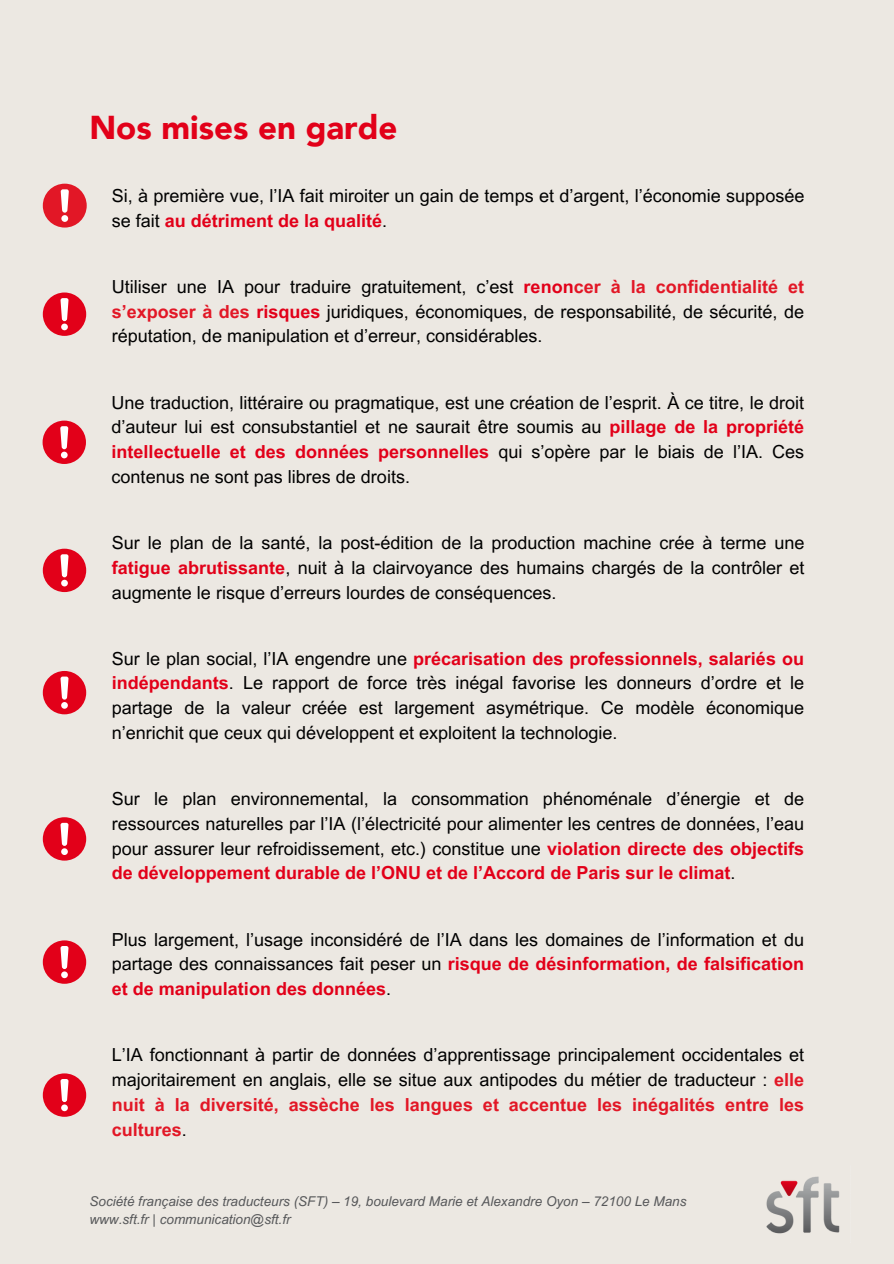
<style>
.page{position:relative;width:894px;height:1264px;background:#fff}
.page>*{position:absolute;margin:0;border:0;box-sizing:border-box;transform-origin:0 0}
.t1{font:900 33px "Avenir";color:#e20019}
.t2{font:18px/24.8px "Arial MT Pro";color:#000;text-align:justify}
.t3{font:italic 13.5px "Arial MT Pro";color:#57585a}
.s1{font-weight:700;color:#e20019}
.s2{font-weight:700;color:#e21726}
</style>
<div class="page">
<div style="left:0;top:0;width:893px;height:1263px;background:#ece8e2"></div>
<img style="left:766px;top:1176px;width:74px;height:58px">
<div style="left:43px;top:184px;width:44px;height:43px;background:#e21726;border-radius:50%"></div>
<svg style="left:61px;top:189px;width:8px;height:24px"></svg>
<div style="left:61px;top:215px;width:7px;height:7px;background:#fff;border-radius:50%"></div>
<div style="left:43px;top:292px;width:43px;height:44px;background:#e20019;border-radius:50%"></div>
<svg style="left:60px;top:298px;width:9px;height:23px"></svg>
<div style="left:61px;top:323px;width:7px;height:7px;background:#fff;border-radius:50%"></div>
<div style="left:43px;top:420px;width:43px;height:44px;background:#e20019;border-radius:50%"></div>
<svg style="left:60px;top:426px;width:8px;height:23px"></svg>
<div style="left:61px;top:451px;width:7px;height:7px;background:#fff;border-radius:50%"></div>
<div style="left:43px;top:548px;width:43px;height:44px;background:#e20019;border-radius:50%"></div>
<svg style="left:60px;top:554px;width:9px;height:23px"></svg>
<div style="left:61px;top:579px;width:7px;height:7px;background:#fff;border-radius:50%"></div>
<div style="left:43px;top:671px;width:43px;height:43px;background:#e20019;border-radius:50%"></div>
<svg style="left:60px;top:676px;width:9px;height:23px"></svg>
<div style="left:61px;top:702px;width:7px;height:6px;background:#fff;border-radius:50%"></div>
<div style="left:43px;top:817px;width:43px;height:43px;background:#e20019;border-radius:50%"></div>
<svg style="left:60px;top:822px;width:9px;height:23px"></svg>
<div style="left:61px;top:848px;width:7px;height:7px;background:#fff;border-radius:50%"></div>
<div style="left:43px;top:940px;width:43px;height:43px;background:#e20019;border-radius:50%"></div>
<svg style="left:60px;top:946px;width:9px;height:23px"></svg>
<div style="left:61px;top:971px;width:7px;height:7px;background:#fff;border-radius:50%"></div>
<div style="left:43px;top:1073px;width:43px;height:43px;background:#e20019;border-radius:50%"></div>
<svg style="left:60px;top:1079px;width:9px;height:23px"></svg>
<div style="left:61px;top:1104px;width:7px;height:7px;background:#fff;border-radius:50%"></div>
<h2 class="t1" style="left:89px;top:106px;width:309px">Nos mises en garde</h2>
<h1 class="t2" style="left:112px;top:185px;width:693px">Si, à première vue, l’IA fait miroiter un gain de temps et d’argent, l’économie supposée se fait <span class="s1">au détriment de la qualité</span>.</h1>
<p class="t2" style="left:112px;top:276px;width:693px">Utiliser une IA pour traduire gratuitement, c’est <span class="s1">renon</span><span class="s2">cer à la confidentialité et s’exposer à des</span> <span class="s1">risques</span> juridiques, économiques, de responsabilité, de sécurité, de réputation, de manipulation et d’erreur, considérables.</p>
<h2 class="t2" style="left:112px;top:392px;width:693px">Une traduction, littéraire ou pragmatique, est une création de l’esprit. À ce titre, le droit d’auteur lui est consubstantiel et ne saurait être soumis au <span class="s1">pillage de la propriété intellectuelle et des données personnelles</span> qui s’opère par le biais de l’IA. Ces contenus ne sont pas libres de droits.</h2>
<p class="t2" style="left:112px;top:532px;width:693px">Sur le plan de la santé, la post-édition de la production machine crée à terme une <span class="s1">fatigue abrutissante</span>, nuit à la clairvoyance des humains chargés de la contrôler et augmente le risque d’erreurs lourdes de conséquences.</p>
<h2 class="t2" style="left:112px;top:648px;width:693px">Sur le plan social, l’IA engendre une <span class="s1">précarisation des professionnels, salariés ou indépendants</span>. Le rapport de force très inégal favorise les donneurs d’ordre et le partage de la valeur créée est largement asymétrique. Ce modèle économique n’enrichit que ceux qui développent et exploitent la technologie.</h2>
<p class="t2" style="left:112px;top:788px;width:693px">Sur le plan environnemental, la consommation phénoménale d’énergie et de ressources naturelles par l’IA (l’électricité pour alimenter les centres de données, l’eau pour assurer leur refroidissement, etc.) constitue une <span class="s1">violation directe des objectifs de développement durable de l’ONU et de l’Accord de Paris sur le climat</span>.</p>
<h2 class="t2" style="left:112px;top:929px;width:693px">Plus largement, l’usage inconsidéré de l’IA dans les domaines de l’information et du partage des connaissances fait peser un <span class="s1">risque de désinformation, de falsification et de manipulation des données</span>.</h2>
<p class="t2" style="left:112px;top:1044px;width:693px">L’IA fonctionnant à partir de données d’apprentissage principalement occidentales et majoritairement en anglais, elle se situe aux antipodes du métier de traducteur : <span class="s2">elle nuit à la diversité, assèche les langues et accentue les inégalités entre les cultures</span>.</p>
<p class="t3" style="left:89px;top:1196px;width:598px">Société française des traducteurs (SFT) – 19, boulevard Marie et Alexandre Oyon – 72100 Le Mans</p>
<h2 class="t3" style="left:89px;top:1214px;width:203px">www.sft.fr | communication@sft.fr</h2>
</div>
